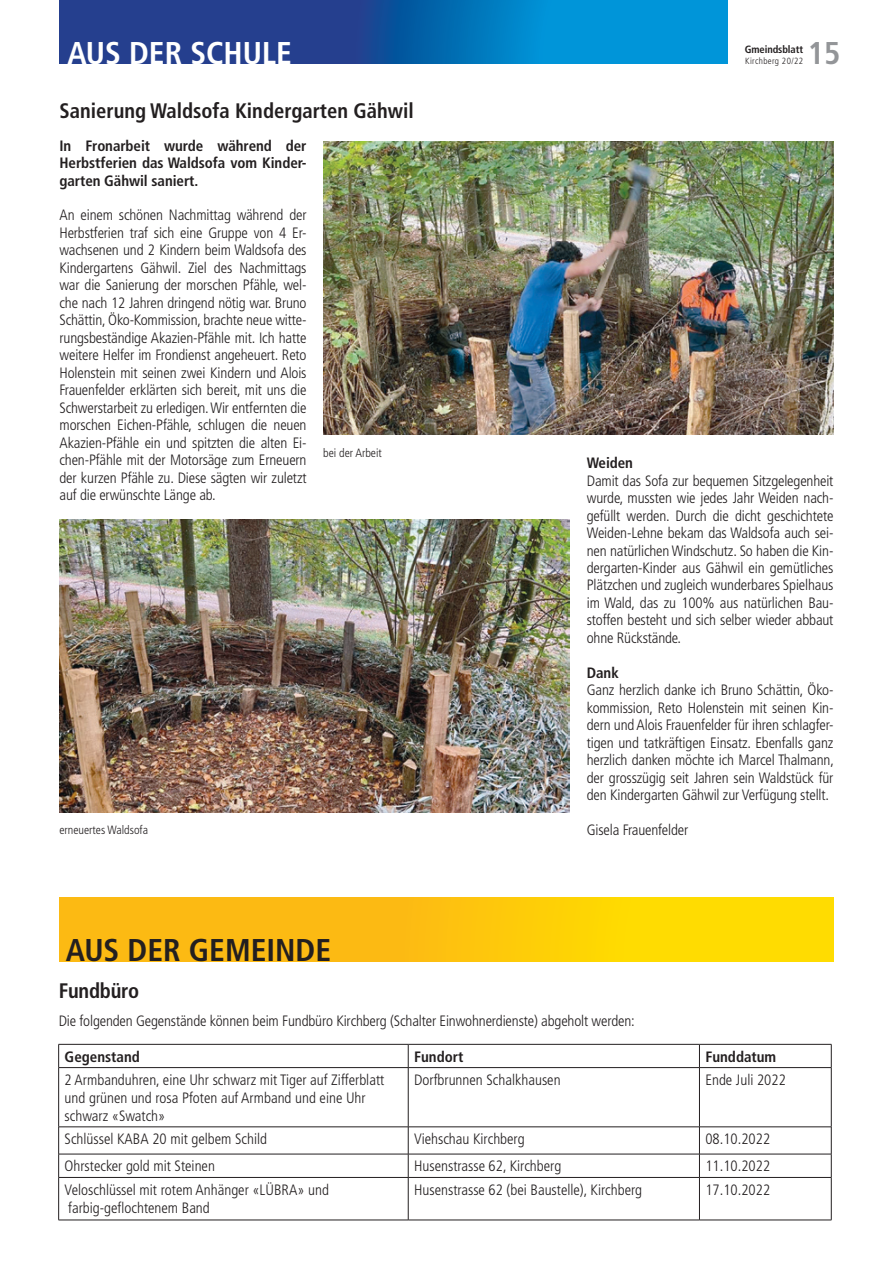
<style>
.page{position:relative;width:893px;height:1263px;background:#fff}
.page>*{position:absolute;margin:0;border:0;box-sizing:border-box;transform-origin:0 0}
.t1{font:700 condensed 31.5px "Frutiger";color:#231f20}
.t2{font:700 condensed 31.5px "Frutiger";color:#fff}
.t3{font:700 condensed 31.5px "Frutiger";color:#939598}
.t4{font:700 condensed 21px "Frutiger LT Std";color:#231f20}
.t5{font:300 condensed 15px/17.5px "Frutiger LT Std";letter-spacing:-.01em;color:#231f20;text-align:justify}
.t6{font:300 condensed 15px/18px "Frutiger";color:#231f20}
.t7{font:700 condensed 15px/17.4px "Frutiger";letter-spacing:-.005em;color:#231f20;text-align:justify}
.t8{font:300 condensed 12px "Frutiger";color:#231f20}
.t9{font:700 condensed 10.5px "Frutiger";letter-spacing:-.01em;color:#231f20}
.t10{font:300 condensed 9px "Frutiger LT Std";letter-spacing:.04em;color:#231f20}
</style>
<div class="page">
<svg style="left:60px;top:0;width:667px;height:64px"></svg>
<img style="left:323px;top:142px;width:510px;height:293px">
<img style="left:60px;top:519px;width:510px;height:293px">
<div style="left:60px;top:897px;width:773px;height:64px;background:linear-gradient(to right,#fbb018,#ffe000)"></div>
<hr style="left:58px;top:1044px;width:350px;height:1px;background:#231f20">
<svg style="left:58px;top:1044px;width:1px;height:23px"></svg>
<hr style="left:408px;top:1044px;width:291px;height:1px;background:#231f20">
<svg style="left:408px;top:1044px;width:1px;height:23px"></svg>
<hr style="left:699px;top:1044px;width:132px;height:1px;background:#231f20">
<svg style="left:699px;top:1044px;width:1px;height:23px"></svg>
<svg style="left:831px;top:1044px;width:1px;height:23px"></svg>
<hr style="left:58px;top:1067px;width:350px;height:1px;background:#231f20">
<hr style="left:58px;top:1068px;width:1px;height:59px;background:#231f20">
<hr style="left:408px;top:1067px;width:291px;height:1px;background:#231f20">
<hr style="left:408px;top:1068px;width:1px;height:59px;background:#231f20">
<hr style="left:699px;top:1067px;width:132px;height:1px;background:#231f20">
<hr style="left:699px;top:1068px;width:1px;height:59px;background:#231f20">
<hr style="left:831px;top:1068px;width:1px;height:59px;background:#231f20">
<hr style="left:58px;top:1126px;width:350px;height:1px;background:#231f20">
<hr style="left:408px;top:1126px;width:291px;height:1px;background:#231f20">
<hr style="left:699px;top:1126px;width:132px;height:1px;background:#231f20">
<hr style="left:58px;top:1154px;width:350px;height:1px;background:#231f20">
<svg style="left:58px;top:1127px;width:1px;height:50px"></svg>
<hr style="left:408px;top:1154px;width:291px;height:1px;background:#231f20">
<svg style="left:408px;top:1127px;width:1px;height:50px"></svg>
<hr style="left:699px;top:1154px;width:132px;height:1px;background:#231f20">
<svg style="left:699px;top:1127px;width:1px;height:50px"></svg>
<svg style="left:831px;top:1127px;width:1px;height:50px"></svg>
<hr style="left:58px;top:1177px;width:350px;height:1px;background:#231f20">
<hr style="left:58px;top:1177px;width:1px;height:43px;background:#231f20">
<hr style="left:408px;top:1177px;width:291px;height:1px;background:#231f20">
<hr style="left:408px;top:1177px;width:1px;height:43px;background:#231f20">
<hr style="left:699px;top:1177px;width:132px;height:1px;background:#231f20">
<hr style="left:699px;top:1177px;width:1px;height:43px;background:#231f20">
<hr style="left:831px;top:1177px;width:1px;height:43px;background:#231f20">
<hr style="left:58px;top:1220px;width:350px;height:1px;background:#231f20">
<hr style="left:408px;top:1220px;width:291px;height:1px;background:#231f20">
<hr style="left:699px;top:1220px;width:132px;height:1px;background:#231f20">
<h1 class="t2" style="left:67px;top:34px;width:226px">AUS DER SCHULE</h1>
<h2 class="t4" style="left:60px;top:98px;width:356px">Sanierung Waldsofa Kindergarten Gähwil</h2>
<p class="t7" style="left:60px;top:137px;width:249px">In Fronarbeit wurde während der Herbstferien das Waldsofa vom Kinder&shy;garten Gähwil saniert.</p>
<p class="t5" style="left:60px;top:207px;width:249px">An einem schönen Nachmittag während der Herbstferien traf sich eine Gruppe von 4 Er&shy;wachsenen und 2 Kindern beim Waldsofa des Kindergartens Gähwil. Ziel des Nachmittags war die Sanierung der morschen Pfähle, wel&shy;che nach 12 Jahren dringend nötig war. Bruno Schättin, Öko-Kommission, brachte neue witte&shy;rungsbeständige Akazien-Pfähle mit. Ich hatte weitere Helfer im Frondienst angeheuert. Reto Holenstein mit seinen zwei Kindern und Alois Frauenfelder erklärten sich bereit, mit uns die Schwerstarbeit zu erledigen. Wir entfernten die morschen Eichen-Pfähle, schlugen die neuen Akazien-Pfähle ein und spitzten die alten Ei&shy;chen-Pfähle mit der Motorsäge zum Erneuern der kurzen Pfähle zu. Diese sägten wir zuletzt auf die erwünschte Länge ab.</p>
<p class="t8" style="left:323px;top:446px;width:60px">bei der Arbeit</p>
<p class="t8" style="left:60px;top:823px;width:90px">erneuertes Waldsofa</p>
<h1 class="t3" style="left:808px;top:34px;width:34px">15</h1>
<p class="t9" style="left:745px;top:43px;width:60px">Gmeindsblatt</p>
<p class="t10" style="left:745px;top:56px;width:59px">Kirchberg 20/22</p>
<p class="t7" style="left:587px;top:454px;width:48px">Weiden</p>
<p class="t5" style="left:587px;top:472px;width:248px">Damit das Sofa zur bequemen Sitzgelegenheit wurde, mussten wie jedes Jahr Weiden nach&shy;gefüllt werden. Durch die dicht geschichtete Weiden-Lehne bekam das Waldsofa auch sei&shy;nen natürlichen Windschutz. So haben die Kin&shy;dergarten-Kinder aus Gähwil ein gemütliches Plätzchen und zugleich wunderbares Spielhaus im Wald, das zu 100% aus natürlichen Bau&shy;stoffen besteht und sich selber wieder abbaut ohne Rückstände.</p>
<p class="t7" style="left:587px;top:664px;width:34px">Dank</p>
<p class="t5" style="left:587px;top:682px;width:249px">Ganz herzlich danke ich Bruno Schättin, Öko&shy;kommission, Reto Holenstein mit seinen Kin&shy;dern und Alois Frauenfelder für ihren schlagfer&shy;tigen und tatkräftigen Einsatz. Ebenfalls ganz herzlich danken möchte ich Marcel Thalmann, der grosszügig seit Jahren sein Waldstück für den Kindergarten Gähwil zur Verfügung stellt.</p>
<p class="t5" style="left:587px;top:821px;width:103px">Gisela Frauenfelder</p>
<h1 class="t1" style="left:66px;top:931px;width:267px">AUS DER GEMEINDE</h1>
<h2 class="t4" style="left:59px;top:978px;width:82px">Fundbüro</h2>
<p class="t5" style="left:59px;top:1012px;width:578px">Die folgenden Gegenstände können beim Fundbüro Kirchberg (Schalter Einwohnerdienste) abgeholt werden:</p>
<p class="t7" style="left:65px;top:1048px;width:77px">Gegenstand</p>
<p class="t7" style="left:414px;top:1048px;width:51px">Fundort</p>
<p class="t7" style="left:705px;top:1048px;width:72px">Funddatum</p>
<p class="t6" style="left:65px;top:1071px;width:321px">2 Armbanduhren, eine Uhr schwarz mit Tiger auf Zifferblatt und grünen und rosa Pfoten auf Armband und eine Uhr schwarz «Swatch»</p>
<p class="t6" style="left:414px;top:1071px;width:148px">Dorfbrunnen Schalkhausen</p>
<p class="t6" style="left:705px;top:1071px;width:82px">Ende Juli 2022</p>
<p class="t6" style="left:65px;top:1130px;width:204px">Schlüssel KABA 20 mit gelbem Schild</p>
<p class="t6" style="left:414px;top:1130px;width:112px">Viehschau Kirchberg</p>
<p class="t6" style="left:705px;top:1130px;width:66px">08.10.2022</p>
<p class="t6" style="left:65px;top:1157px;width:152px">Ohrstecker gold mit Steinen</p>
<p class="t6" style="left:414px;top:1157px;width:149px">Husenstrasse 62, Kirchberg</p>
<p class="t6" style="left:705px;top:1157px;width:66px">11.10.2022</p>
<p class="t6" style="left:65px;top:1181px;width:266px">Veloschlüssel mit rotem Anhänger «LÜBRA» und farbig-geflochtenem Band</p>
<p class="t6" style="left:414px;top:1181px;width:230px">Husenstrasse 62 (bei Baustelle), Kirchberg</p>
<p class="t6" style="left:705px;top:1181px;width:66px">17.10.2022</p>
</div>
